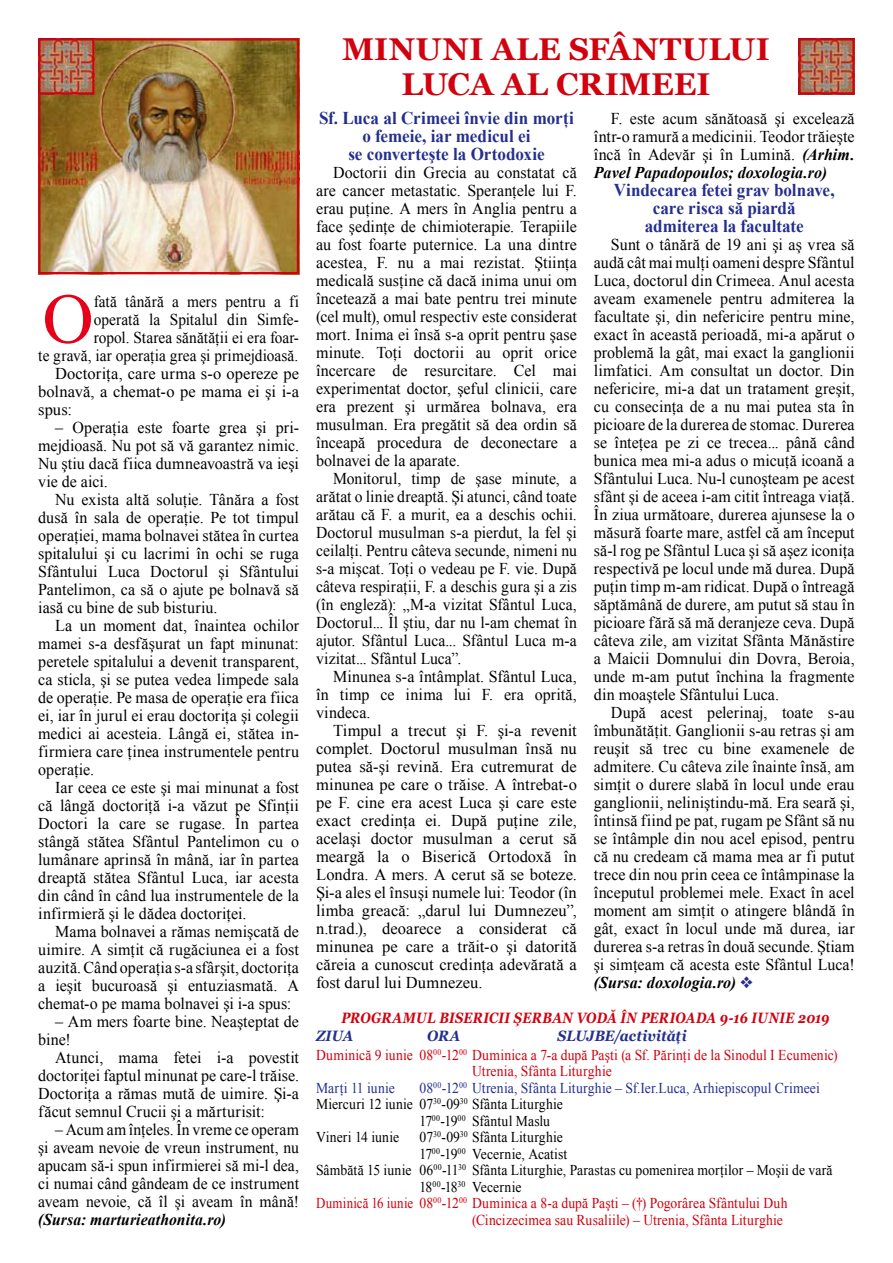
<style>
.page{position:relative;width:893px;height:1263px;background:#fff}
.page>*{position:absolute;margin:0;border:0;box-sizing:border-box;transform-origin:0 0}
.t1{font:70.8px "Times New Roman";color:#e60019}
.t2{font:700 31.5px "Georgia";letter-spacing:-.01em;color:#d1010e}
.t3{font:700 18px/18px "Times New Roman";letter-spacing:-.005em;color:#242f8d;text-align:center;scale:.95 1}
.t4{font:16.5px/18px "Times New Roman";letter-spacing:.005em;color:#000;text-align:justify}
.t5{font:16.5px/18px "Times New Roman";letter-spacing:.005em;color:#000;text-align:justify;scale:.95 1}
.t6{font:16.5px "Times New Roman";letter-spacing:.005em;color:#000;scale:.93 1}
.t7{font:italic 700 16.5px "Times New Roman";letter-spacing:.01em;color:#000;scale:.95 1}
.t8{font:15px "Times New Roman";letter-spacing:.005em;color:#000;scale:.91 1}
.t9{font:15px/16.5px "Times New Roman";letter-spacing:.01em;color:#d1010e;scale:.91 1}
.t10{font:15px "Times New Roman";letter-spacing:.005em;color:#242f8d;scale:.91 1}
.t11{font:15px "Times New Roman";letter-spacing:.01em;color:#d1010e;scale:.86 1}
.t12{font:italic 700 15px "Georgia";letter-spacing:.02em;color:#d1010e;scale:.84 1}
.t13{font:italic 700 15px "Georgia";letter-spacing:.015em;color:#242f8d;scale:.91 1}
.s1{font-weight:700;font-style:italic}
.s2{color:#242f8d}
</style>
<div class="page">
<img style="left:801px;top:41px;width:51px;height:51px">
<div style="left:798px;top:38px;width:57px;height:57px;border:2px solid #d1010e"></div>
<img style="left:41px;top:41px;width:255px;height:230px">
<div style="left:38px;top:38px;width:261px;height:236px;border:2px solid #d1010e"></div>
<img style="left:41px;top:41px;width:51px;height:51px">
<div style="left:38px;top:38px;width:57px;height:57px;border:2px solid #d1010e"></div>
<h1 class="t1" style="left:43px;top:271px;width:53px">O</h1>
<p class="t6" style="left:94px;top:290px;width:222px">fată tânără a mers pentru a fi</p>
<p class="t6" style="left:94px;top:308px;width:222px">operată la Spitalul din Simfe-</p>
<p class="t6" style="left:94px;top:326px;width:222px">ropol. Starea sănătăţii ei era foar-</p>
<p class="t6" style="left:38px;top:344px;width:281px">te gravă, iar operaţia grea şi primejdioasă.</p>
<p class="t4" style="left:55px;top:364px;width:245px">Doctoriţa, care urma s-o opereze pe</p>
<p class="t4" style="left:38px;top:382px;width:262px">bolnavă, a chemat-o pe mama ei şi i-a</p>
<p class="t4" style="left:38px;top:400px;width:35px">spus:</p>
<p class="t4" style="left:38px;top:418px;width:262px;text-indent:17px">– Operaţia este foarte grea şi pri&shy;mejdioasă. Nu pot să vă garantez nimic.<br>Nu ştiu dacă fiica dumneavoastră va ieşi vie de aici.</p>
<p class="t4" style="left:38px;top:490px;width:262px;text-indent:17px">Nu exista altă soluţie. Tânăra a fost dusă în sala de operaţie. Pe tot timpul operaţiei, mama bolnavei stătea în curtea spitalului şi cu lacrimi în ochi se ruga Sfântului Luca Doctorul şi Sfântului Pantelimon, ca să o ajute pe bolnavă să iasă cu bine de sub bisturiu.</p>
<p class="t4" style="left:38px;top:616px;width:262px;text-indent:17px">La un moment dat, înaintea ochilor mamei s-a desfăşurat un fapt minunat: peretele spitalului a devenit transparent, ca sticla, şi se putea vedea limpede sala de operaţie. Pe masa de operaţie era fiica ei, iar în jurul ei erau doctoriţa şi colegii medici ai acesteia. Lângă ei, stătea in&shy;firmiera care ţinea instrumentele pentru operaţie.</p>
<p class="t4" style="left:38px;top:778px;width:262px;text-indent:17px">Iar ceea ce este şi mai minunat a fost că lângă doctoriţă i-a văzut pe Sfinţii Doctori la care se rugase. În partea stângă stătea Sfântul Pantelimon cu o lumânare aprinsă în mână, iar în partea dreaptă stătea Sfântul Luca, iar acesta din când în când lua instrumentele de la infirmieră şi le dădea doctoriţei.</p>
<p class="t4" style="left:38px;top:922px;width:262px;text-indent:17px">Mama bolnavei a rămas nemişcată de uimire. A simţit că rugăciunea ei a fost auzită. Când operaţia s-a sfârşit, doctoriţa a ieşit bucuroasă şi entuziasmată. A chemat-o pe mama bolnavei şi i-a spus:</p>
<p class="t4" style="left:38px;top:1012px;width:262px;text-indent:17px">– Am mers foarte bine. Neaşteptat de bine!</p>
<p class="t4" style="left:38px;top:1048px;width:262px;text-indent:17px">Atunci, mama fetei i-a povestit doctoriţei faptul minunat pe care-l trăise.<br>Doctoriţa a rămas mută de uimire. Şi-a făcut semnul Crucii şi a mărturisit:</p>
<p class="t5" style="left:38px;top:1120px;width:276px;text-indent:17px">– Acum am înţeles. În vreme ce operam şi aveam nevoie de vreun instrument, nu apucam să-i spun infirmierei să mi-l dea, ci numai când gândeam de ce instrument aveam nevoie, că îl şi aveam în mână!</p>
<p class="t7" style="left:38px;top:1208px;width:199px">(Sursa: marturieathonita.ro)</p>
<h2 class="t2" style="left:342px;top:32px;width:25px">MINUNI</h2>
<h2 class="t2" style="left:491px;top:32px;width:168px">ALE SFÂNTU</h2>
<h2 class="t2" style="left:708px;top:32px;width:42px">LUI</h2>
<h2 class="t2" style="left:402px;top:66px;width:24px">LUCA</h2>
<h2 class="t2" style="left:502px;top:66px;width:170px">AL CRIMEEI</h2>
<p class="t4" style="left:594px;top:109px;width:262px;text-indent:17px">F. este acum sănătoasă şi excelează într-o ramură a medicinii. Teodor trăieşte încă în Adevăr şi în Lumină. <span class="s1">(Arhim.<br>Pavel Papadopoulos; doxologia.ro)</span></p>
<p class="t3" style="left:614px;top:180px;width:234px">Vindecarea fetei grav bolnave, care risca să piardă admiterea la facultate</p>
<p class="t4" style="left:594px;top:235px;width:262px;text-indent:17px">Sunt o tânără de 19 ani şi aş vrea să audă cât mai mulţi oameni despre Sfântul Luca, doctorul din Crimeea. Anul acesta aveam examenele pentru admiterea la facultate şi, din nefericire pentru mine, exact în această perioadă, mi-a apărut o problemă la gât, mai exact la ganglionii limfatici. Am consultat un doctor. Din nefericire, mi-a dat un tratament greşit, cu consecinţa de a nu mai putea sta în picioare de la durerea de stomac. Durerea se înteţea pe zi ce trecea... până când bunica mea mi-a adus o micuţă icoană a Sfântului Luca. Nu-l cunoşteam pe acest sfânt şi de aceea i-am citit întreaga viaţă.<br>În ziua următoare, durerea ajunsese la o măsură foarte mare, astfel că am început să-l rog pe Sfântul Luca şi să aşez iconiţa respectivă pe locul unde mă durea. După puţin timp m-am ridicat. După o întreagă săptămână de durere, am putut să stau în picioare fără să mă deranjeze ceva. După câteva zile, am vizitat Sfânta Mănăstire a Maicii Domnului din Dovra, Beroia, unde m-am putut închina la fragmente din moaştele Sfântului Luca.</p>
<p class="t4" style="left:594px;top:703px;width:262px;text-indent:17px">După acest pelerinaj, toate s-au îmbunătăţit. Ganglionii s-au retras şi am reuşit să trec cu bine examenele de admitere. Cu câteva zile înainte însă, am simţit o durere slabă în locul unde erau ganglionii, neliniştindu-mă. Era seară şi, întinsă fiind pe pat, rugam pe Sfânt să nu se întâmple din nou acel episod, pentru că nu credeam că mama mea ar fi putut trece din nou prin ceea ce întâmpinase la începutul problemei mele. Exact în acel moment am simţit o atingere blândă în gât, exact în locul unde mă durea, iar durerea s-a retras în două secunde. Ştiam şi simţeam că acesta este Sfântul Luca! <span class="s1">(Sursa: doxologia.ro)</span> <span class="s2">❖</span></p>
<p class="t12" style="left:341px;top:1009px;width:380px">PROGRAMUL BISERICII ŞERBAN VODĂ ÎN PERIOADA</p>
<p class="t12" style="left:720px;top:1009px;width:132px">9-16 IUNIE 2019</p>
<p class="t13" style="left:316px;top:1027px;width:15px">ZIUAORASLU</p>
<p class="t13" style="left:586px;top:1027px;width:112px">JBE/ACTIVITĂŢI</p>
<p class="t9" style="left:472px;top:1046px;width:403px;text-indent:-156px">Duminică 9 iunie 08<sup>00</sup>-12<sup>00</sup> Duminica a 7-a după Paşti (a Sf. Părinţi de la Sinodul I Ecumenic)<br>Utrenia, Sfânta Liturghie</p>
<p class="t10" style="left:316px;top:1077px;width:88px">Marţi 11 iunie</p>
<p class="t10" style="left:420px;top:1077px;width:441px">08<sup>00</sup>-12<sup>00</sup> Utrenia, Sfânta Liturghie – Sf.Ier.Luca, Arhiepiscopul Crimeei</p>
<p class="t8" style="left:316px;top:1094px;width:273px">Miercuri 12 iunie 07<sup>30</sup>-09<sup>30</sup> Sfânta Liturghie</p>
<p class="t8" style="left:420px;top:1110px;width:145px">17<sup>00</sup>-19<sup>00</sup> Sfântul Maslu</p>
<p class="t8" style="left:316px;top:1127px;width:93px">Vineri 14 iunie</p>
<p class="t8" style="left:420px;top:1127px;width:159px">07<sup>30</sup>-09<sup>30</sup> Sfânta Liturghie</p>
<p class="t8" style="left:420px;top:1143px;width:164px">17<sup>00</sup>-19<sup>00</sup> Vecernie, Acatist</p>
<p class="t8" style="left:316px;top:1160px;width:569px">Sâmbătă 15 iunie 06<sup>00</sup>-11<sup>30</sup> Sfânta Liturghie, Parastas cu pomenirea morţilor – Moşii de vară</p>
<p class="t8" style="left:420px;top:1176px;width:113px">18<sup>00</sup>-18<sup>30</sup> Vecernie</p>
<p class="t11" style="left:316px;top:1193px;width:550px">Duminică 16 iunie 08<sup>00</sup>-12<sup>00</sup> Duminica a 8-a după Paşti – (†) Pogorârea Sfântului Duh</p>
<p class="t9" style="left:472px;top:1211px;width:343px">(Cincizecimea sau Rusaliile) – Utrenia, Sfânta Liturghie</p>
<p class="t3" style="left:319px;top:108px;width:270px">Sf. Luca al Crimeei învie din morţi o femeie, iar medicul ei<br>se converteşte la Ortodoxie</p>
<p class="t4" style="left:316px;top:163px;width:262px;text-indent:17px">Doctorii din Grecia au constatat că are cancer metastatic. Speranţele lui F. erau puţine. A mers în Anglia pentru a face şedinţe de chimioterapie. Terapiile au fost foarte puternice. La una dintre acestea, F. nu a mai rezistat. Ştiinţa medicală susţine că dacă inima unui om încetează a mai bate pentru trei minute (cel mult), omul respectiv este considerat mort. Inima ei însă s-a oprit pentru şase minute. Toţi doctorii au oprit orice încercare de resurcitare. Cel mai experimentat doctor, şeful clinicii, care era prezent şi urmărea bolnava, era musulman. Era pregătit să dea ordin să înceapă procedura de deconectare a bolnavei de la aparate.</p>
<p class="t5" style="left:316px;top:469px;width:276px;text-indent:17px">Monitorul, timp de şase minute, a arătat o linie dreaptă. Şi atunci, când toate arătau că F. a murit, ea a deschis ochii.<br>Doctorul musulman s-a pierdut, la fel şi ceilalţi. Pentru câteva secunde, nimeni nu s-a mişcat. Toţi o vedeau pe F. vie. După câteva respiraţii, F. a deschis gura şi a zis (în engleză): „M-a vizitat Sfântul Luca, Doctorul... Îl ştiu, dar nu l-am chemat în ajutor. Sfântul Luca... Sfântul Luca m-a vizitat... Sfântul Luca”.</p>
<p class="t4" style="left:316px;top:667px;width:262px;text-indent:17px">Minunea s-a întâmplat. Sfântul Luca, în timp ce inima lui F. era oprită, vindeca.</p>
<p class="t4" style="left:316px;top:721px;width:262px;text-indent:17px">Timpul a trecut şi F. şi-a revenit complet. Doctorul musulman însă nu putea să-şi revină. Era cutremurat de minunea pe care o trăise. A întrebat-o pe F. cine era acest Luca şi care este exact credinţa ei. După puţine zile, acelaşi doctor musulman a cerut să meargă la o Biserică Ortodoxă în Londra. A mers. A cerut să se boteze.<br>Şi-a ales el însuşi numele lui: Teodor (în limba greacă: „darul lui Dumnezeu”, n.trad.), deoarece a considerat că minunea pe care a trăit-o şi datorită căreia a cunoscut credinţa adevărată a fost darul lui Dumnezeu.</p>
</div>
